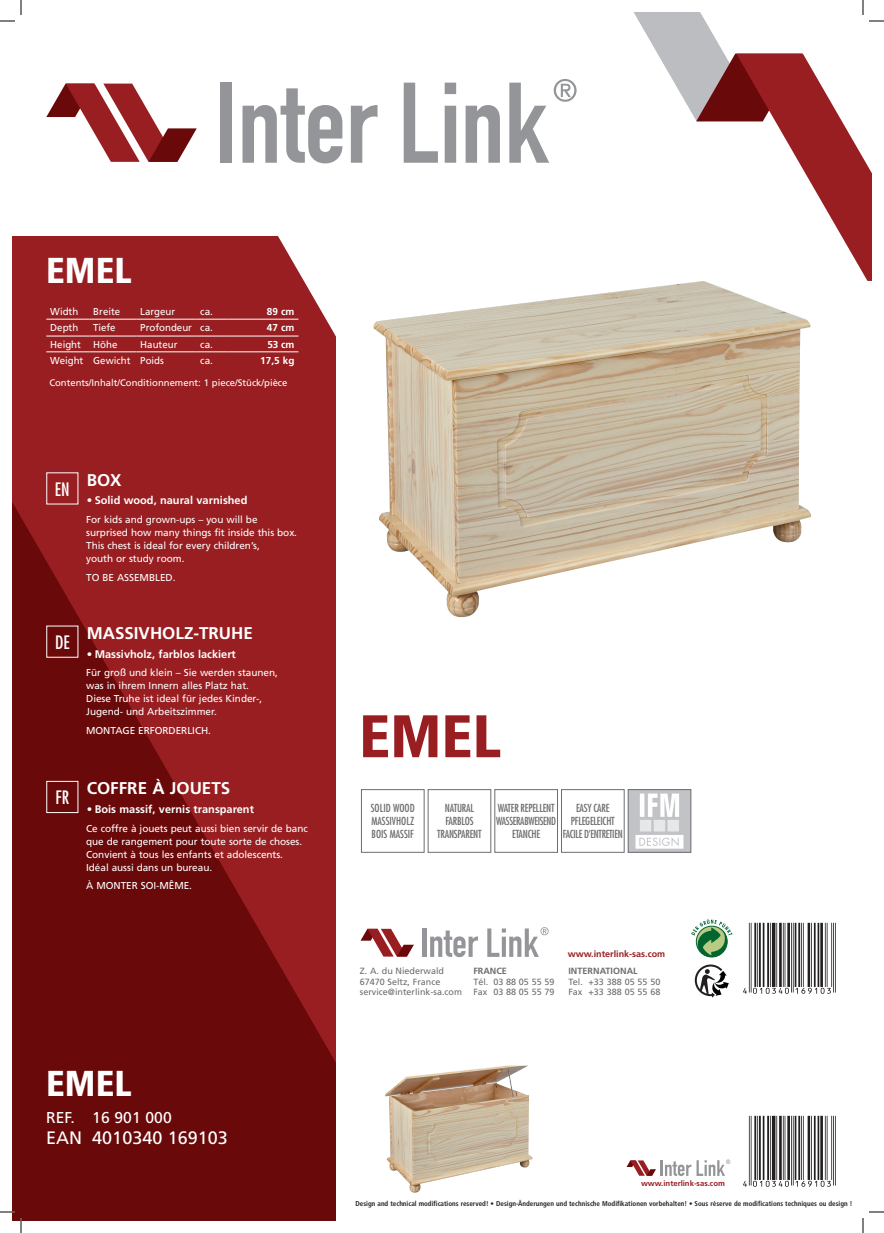
<style>
.page{position:relative;width:884px;height:1233px;background:#fff}
.page>*{position:absolute;margin:0;border:0;box-sizing:border-box;transform-origin:0 0}
.t1{font:900 condensed 60px "Frutiger";color:#981e21}
.t2{font:900 condensed 36px "Frutiger";color:#fff}
.t3{font:18px "Frutiger";color:#fff}
.t4{font:condensed 18px "Futura";color:#fff}
.t5{font:700 17px "Frutiger";color:#fff}
.t6{font:15.7px "Frutiger";color:#fff}
.t7{font:700 11px "Frutiger";color:#fff}
.t8{font:condensed 10.8px/13px "Futura";letter-spacing:-.02em;color:#6c6d70;text-align:center}
.t9{font:10px/13px "Frutiger";letter-spacing:-.005em;color:#fff}
.t10{font:700 10px "Frutiger";color:#fff}
.t11{font:9.5px "Frutiger";color:#fff}
.t12{font:9px/10.8px "Frutiger";color:#6c6d70}
.t13{font:700 9px "Frutiger";color:#981e21}
.t14{font:700 9px "Frutiger";letter-spacing:.005em;color:#6c6d70}
.t15{font:700 7.7px "Frutiger";color:#981e21}
.t16{font:700 condensed 7px "Frutiger";color:#231f20}
</style>
<div class="page">
<svg style="left:12px;top:255px;width:324px;height:965px;background:#821416"></svg>
<svg style="left:262px;top:236px;width:74px;height:176px;fill:#981e21"></svg>
<svg style="left:46px;top:84px;width:151px;height:78px"></svg>
<div style="left:221px;top:83px;width:11px;height:80px;background:#939598"></div>
<svg style="left:242px;top:88px;width:100px;height:75px"></svg>
<svg style="left:351px;top:105px;width:26px;height:58px"></svg>
<svg style="left:404px;top:83px;width:34px;height:80px"></svg>
<svg style="left:445px;top:83px;width:11px;height:80px"></svg>
<svg style="left:466px;top:105px;width:34px;height:58px"></svg>
<svg style="left:626px;top:1159px;width:104px;height:17px"></svg>
<svg style="left:361px;top:928px;width:53px;height:28px"></svg>
<hr style="left:422px;top:928px;width:4px;height:29px;background:#939598">
<svg style="left:430px;top:930px;width:48px;height:27px"></svg>
<svg style="left:487px;top:927px;width:62px;height:30px"></svg>
<svg style="left:695px;top:964px;width:34px;height:33px"></svg>
<svg style="left:691px;top:918px;width:41px;height:39px"></svg>
<img style="left:743px;top:922px;width:93px;height:72px">
<hr style="left:46px;top:319px;width:43px;height:1px;background:#fff">
<hr style="left:89px;top:319px;width:47px;height:1px;background:#fff">
<hr style="left:136px;top:319px;width:60px;height:1px;background:#fff">
<hr style="left:196px;top:319px;width:32px;height:1px;background:#fff">
<hr style="left:228px;top:319px;width:70px;height:1px;background:#fff">
<hr style="left:46px;top:336px;width:43px;height:1px;background:#fff">
<hr style="left:89px;top:336px;width:47px;height:1px;background:#fff">
<hr style="left:136px;top:336px;width:60px;height:1px;background:#fff">
<hr style="left:196px;top:336px;width:32px;height:1px;background:#fff">
<hr style="left:228px;top:336px;width:70px;height:1px;background:#fff">
<hr style="left:46px;top:351px;width:43px;height:1px;background:#fff">
<hr style="left:89px;top:351px;width:47px;height:1px;background:#fff">
<hr style="left:136px;top:351px;width:60px;height:1px;background:#fff">
<hr style="left:196px;top:351px;width:32px;height:1px;background:#fff">
<hr style="left:228px;top:351px;width:70px;height:1px;background:#fff">
<div style="left:361px;top:789px;width:63px;height:63px;border:1px solid #6c6d70"></div>
<div style="left:428px;top:789px;width:63px;height:63px;border:1px solid #6c6d70"></div>
<img style="left:630px;top:791px;width:59px;height:59px">
<div style="left:628px;top:789px;width:63px;height:63px;border:1px solid #6c6d70"></div>
<img style="left:385px;top:1065px;width:148px;height:127px">
<img style="left:743px;top:1115px;width:93px;height:72px">
<img style="left:373px;top:281px;width:438px;height:336px">
<div style="left:47px;top:781px;width:31px;height:32px;border:1px solid #fff"></div>
<div style="left:495px;top:789px;width:63px;height:63px;border:1px solid #6c6d70"></div>
<div style="left:561px;top:789px;width:63px;height:63px;border:1px solid #6c6d70"></div>
<svg style="left:0;top:1211px;width:15px;height:1px"></svg>
<svg style="left:869px;top:1211px;width:15px;height:1px"></svg>
<svg style="left:0;top:0;width:22px;height:22px"></svg>
<svg style="left:20px;top:1218px;width:2px;height:15px"></svg>
<svg style="left:509px;top:0;width:375px;height:281px"></svg>
<svg style="left:862px;top:1218px;width:2px;height:15px"></svg>
<h2 class="t2" style="left:46px;top:248px;width:87px">EMEL</h2>
<p class="t9" style="left:50px;top:305px;width:30px">Width</p>
<p class="t9" style="left:93px;top:305px;width:28px">Breite</p>
<p class="t9" style="left:140px;top:305px;width:37px">Largeur</p>
<p class="t9" style="left:200px;top:305px;width:14px">ca.</p>
<p class="t10" style="left:267px;top:306px;width:29px">89 cm</p>
<p class="t9" style="left:50px;top:321px;width:30px">Depth</p>
<p class="t9" style="left:93px;top:321px;width:24px">Tiefe</p>
<p class="t9" style="left:140px;top:321px;width:74px">Profondeur ca.</p>
<p class="t10" style="left:267px;top:321px;width:29px">47 cm</p>
<p class="t9" style="left:50px;top:338px;width:69px">Height Höhe</p>
<p class="t9" style="left:140px;top:338px;width:39px">Hauteur</p>
<p class="t9" style="left:200px;top:338px;width:14px">ca.</p>
<p class="t10" style="left:268px;top:338px;width:28px">53 cm</p>
<p class="t9" style="left:50px;top:353px;width:115px">Weight Gewicht Poids</p>
<p class="t9" style="left:200px;top:353px;width:14px">ca.</p>
<p class="t10" style="left:260px;top:354px;width:36px">17,5 kg</p>
<p class="t11" style="left:49px;top:377px;width:240px">Contents/Inhalt/Conditionnement: 1 piece/Stück/pièce</p>
<h3 class="t4" style="left:55px;top:478px;width:16px">EN</h3>
<h3 class="t5" style="left:87px;top:470px;width:36px">BOX</h3>
<p class="t7" style="left:87px;top:494px;width:162px">• Solid wood, naural varnished</p>
<p class="t9" style="left:86px;top:513px;width:212px">For kids and grown-ups – you will be surprised how many things fit inside this box.<br>This chest is ideal for every children’s,<br>youth or study room.</p>
<p class="t9" style="left:86px;top:571px;width:91px">TO BE ASSEMBLED.</p>
<h3 class="t4" style="left:55px;top:631px;width:16px">DE</h3>
<h3 class="t5" style="left:87px;top:623px;width:168px">MASSIVHOLZ-TRUHE</h3>
<p class="t7" style="left:87px;top:647px;width:151px">• Massivholz, farblos lackiert</p>
<p class="t9" style="left:86px;top:666px;width:193px">Für groß und klein – Sie werden staunen, was in ihrem Innern alles Platz hat.<br>Diese Truhe ist ideal für jedes Kinder-, Jugend- und Arbeitszimmer.</p>
<p class="t9" style="left:86px;top:724px;width:126px">MONTAGE ERFORDERLICH.</p>
<h3 class="t4" style="left:56px;top:786px;width:15px">FR</h3>
<h3 class="t5" style="left:87px;top:778px;width:145px">COFFRE À JOUETS</h3>
<p class="t7" style="left:87px;top:802px;width:169px">• Bois massif, vernis transparent</p>
<p class="t9" style="left:86px;top:821px;width:223px">Ce coffre à jouets peut aussi bien servir de banc que de rangement pour toute sorte de choses.<br>Convient à tous les enfants et adolescents.<br>Idéal aussi dans un bureau.</p>
<p class="t9" style="left:86px;top:879px;width:107px">À MONTER SOI-MÊME.</p>
<h2 class="t2" style="left:46px;top:1062px;width:87px">EMEL</h2>
<h3 class="t6" style="left:46px;top:1108px;width:127px">REF. 16 901 000</h3>
<h3 class="t3" style="left:46px;top:1126px;width:183px">EAN 4010340 169103</h3>
<h1 class="t1" style="left:359px;top:700px;width:144px">EMEL</h1>
<p class="t8" style="left:371px;top:801px;width:45px;text-align:justify">SOLID WOOD MASSIVHOLZ BOIS MASSIF</p>
<p class="t8" style="left:437px;top:801px;width:46px">NATURAL<br>FARBLOS<br>TRANSPARENT</p>
<p class="t8" style="left:496px;top:801px;width:62px">WATER REPELLENT<br>WASSERABWEISEND<br>ETANCHE</p>
<p class="t8" style="left:563px;top:801px;width:61px">EASY CARE<br>PFLEGELEICHT<br>FACILE D’ENTRETIEN</p>
<p class="t13" style="left:568px;top:949px;width:99px">www.interlink-sas.com</p>
<p class="t12" style="left:360px;top:965px;width:104px">Z. A. du Niederwald<br>67470 Seltz, France service@interlink-sa.com</p>
<p class="t14" style="left:473px;top:965px;width:35px">FRANCE</p>
<p class="t12" style="left:473px;top:976px;width:83px">Tél. 03 88 05 55 59<br>Fax 03 88 05 55 79</p>
<p class="t14" style="left:568px;top:965px;width:71px">INTERNATIONAL</p>
<p class="t12" style="left:568px;top:976px;width:94px">Tel. +33 388 05 55 50<br>Fax +33 388 05 55 68</p>
<p class="t15" style="left:641px;top:1179px;width:85px">www.interlink-sas.com</p>
<p class="t16" style="left:355px;top:1199px;width:498px">Design and technical modifications reserved! • Design-Änderungen und technische Modifikationen vorbehalten! • Sous réserve de modifications techniques ou design !</p>
</div>
